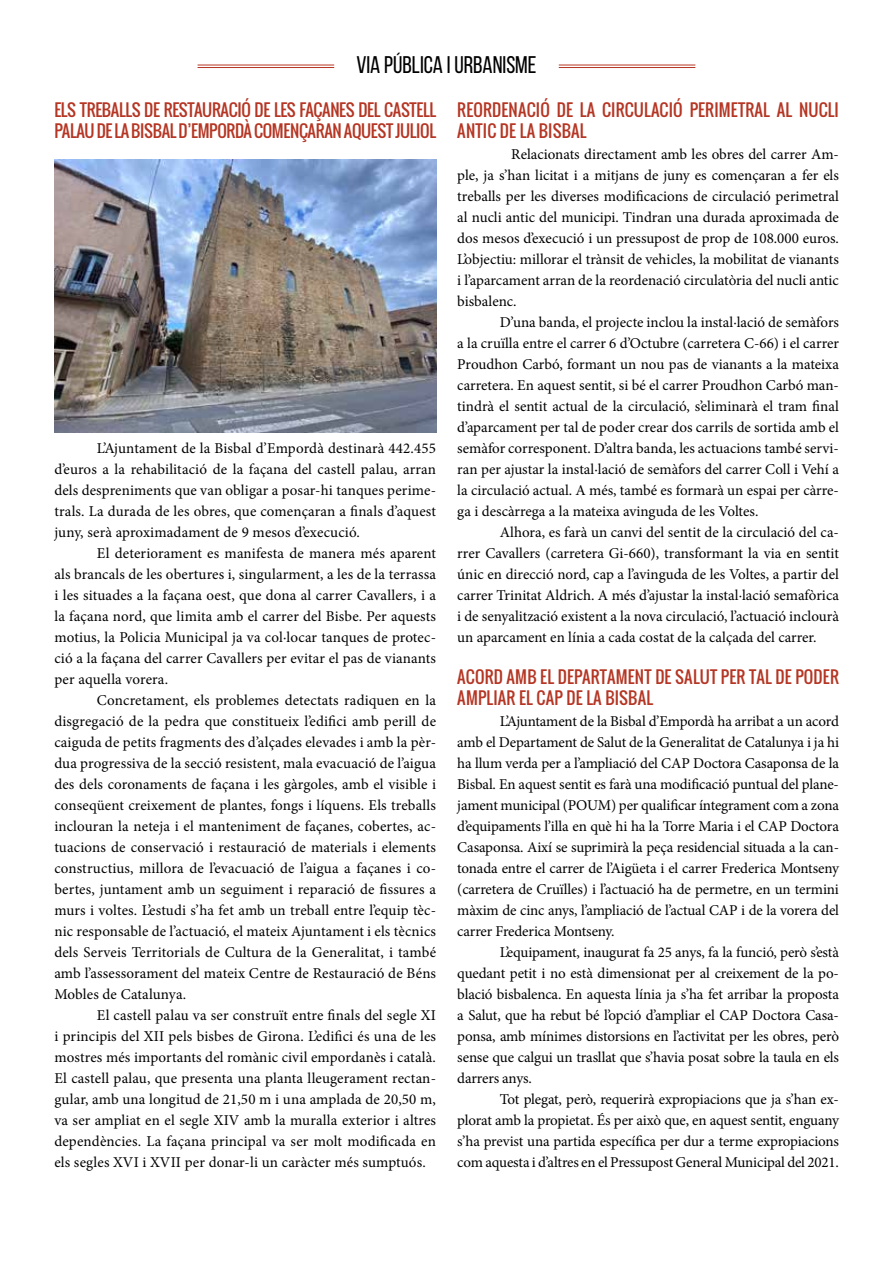
<style>
.page{position:relative;width:893px;height:1263px;background:#fff}
.page>*{position:absolute;margin:0;border:0;box-sizing:border-box;transform-origin:0 0}
.t1{font:24px "Bebas Neue";color:#000}
.t2{font:16.5px/21px "Oswald";letter-spacing:.01em;color:#b53624}
.t3{font:16.5px/21px "Oswald";letter-spacing:-.02em;color:#b53624}
.t4{font:15px/21px "Minion Pro";color:#000;text-align:justify}
</style>
<div class="page">
<img style="left:54px;top:159px;width:382px;height:273px">
<hr style="left:198px;top:65px;width:136px;height:1px;background:#b53624">
<hr style="left:198px;top:67px;width:136px;height:1px;background:#b53624">
<hr style="left:559px;top:65px;width:136px;height:1px;background:#b53624">
<hr style="left:559px;top:67px;width:136px;height:1px;background:#b53624">
<h1 class="t1" style="left:356px;top:51px;width:182px">VIA PÚBLICA I URBANISME</h1>
<p class="t3" style="left:54px;top:99px;width:383px">ELS TREBALLS DE RESTAURACIÓ DE LES FAÇANES DEL CASTELL<br>PALAU DE LA BISBAL D’EMPORDÀ COMENÇARAN AQUEST JULIOL</p>
<p class="t4" style="left:54px;top:438px;width:383px;text-indent:43px">L’Ajuntament de la Bisbal d’Empordà destinarà 442.455 d’euros a la rehabilitació de la façana del castell palau, arran dels despreniments que van obligar a posar-hi tanques perime&shy;trals. La durada de les obres, que començaran a finals d’aquest juny, serà aproximadament de 9 mesos d’execució.</p>
<p class="t4" style="left:54px;top:543px;width:383px;text-indent:43px">El deteriorament es manifesta de manera més aparent als brancals de les obertures i, singularment, a les de la terrassa i les situades a la façana oest, que dona al carrer Cavallers, i a la façana nord, que limita amb el carrer del Bisbe. Per aquests motius, la Policia Municipal ja va col·locar tanques de protec&shy;ció a la façana del carrer Cavallers per evitar el pas de vianants per aquella vorera.</p>
<p class="t4" style="left:54px;top:690px;width:383px;text-indent:43px">Concretament, els problemes detectats radiquen en la disgregació de la pedra que constitueix l’edifici amb perill de caiguda de petits fragments des d’alçades elevades i amb la pèr&shy;dua progressiva de la secció resistent, mala evacuació de l’aigua des dels coronaments de façana i les gàrgoles, amb el visible i conseqüent creixement de plantes, fongs i líquens. Els treballs inclouran la neteja i el manteniment de façanes, cobertes, ac&shy;tuacions de conservació i restauració de materials i elements constructius, millora de l’evacuació de l’aigua a façanes i co&shy;bertes, juntament amb un seguiment i reparació de fissures a murs i voltes. L’estudi s’ha fet amb un treball entre l’equip tèc&shy;nic responsable de l’actuació, el mateix Ajuntament i els tècnics dels Serveis Territorials de Cultura de la Generalitat, i també amb l’assessorament del mateix Centre de Restauració de Béns Mobles de Catalunya.</p>
<p class="t4" style="left:54px;top:1005px;width:383px;text-indent:43px">El castell palau va ser construït entre finals del segle XI i principis del XII pels bisbes de Girona. L’edifici és una de les mostres més importants del romànic civil empordanès i català.<br>El castell palau, que presenta una planta lleugerament rectan&shy;gular, amb una longitud de 21,50 m i una amplada de 20,50 m, va ser ampliat en el segle XIV amb la muralla exterior i altres dependències. La façana principal va ser molt modificada en els segles XVI i XVII per donar-li un caràcter més sumptuós.</p>
<p class="t2" style="left:457px;top:99px;width:383px">REORDENACIÓ DE LA CIRCULACIÓ PERIMETRAL AL NUCLI<br>ANTIC DE LA BISBAL</p>
<p class="t4" style="left:457px;top:144px;width:383px;text-indent:54px">Relacionats directament amb les obres del carrer Am&shy;ple, ja s’han licitat i a mitjans de juny es començaran a fer els treballs per les diverses modificacions de circulació perimetral al nucli antic del municipi. Tindran una durada aproximada de dos mesos d’execució i un pressupost de prop de 108.000 euros.<br>L’objectiu: millorar el trànsit de vehicles, la mobilitat de vianants i l’aparcament arran de la reordenació circulatòria del nucli antic bisbalenc.</p>
<p class="t4" style="left:457px;top:312px;width:383px;text-indent:43px">D’una banda, el projecte inclou la instal·lació de semàfors a la cruïlla entre el carrer 6 d’Octubre (carretera C-66) i el carrer Proudhon Carbó, formant un nou pas de vianants a la mateixa carretera. En aquest sentit, si bé el carrer Proudhon Carbó man&shy;tindrà el sentit actual de la circulació, s’eliminarà el tram final d’aparcament per tal de poder crear dos carrils de sortida amb el semàfor corresponent. D’altra banda, les actuacions també servi&shy;ran per ajustar la instal·lació de semàfors del carrer Coll i Vehí a la circulació actual. A més, també es formarà un espai per càrre&shy;ga i descàrrega a la mateixa avinguda de les Voltes.</p>
<p class="t4" style="left:457px;top:522px;width:383px;text-indent:43px">Alhora, es farà un canvi del sentit de la circulació del ca&shy;rrer Cavallers (carretera Gi-660), transformant la via en sentit únic en direcció nord, cap a l’avinguda de les Voltes, a partir del carrer Trinitat Aldrich. A més d’ajustar la instal·lació semafòrica i de senyalització existent a la nova circulació, l’actuació inclourà un aparcament en línia a cada costat de la calçada del carrer.</p>
<p class="t2" style="left:457px;top:666px;width:383px">ACORD AMB EL DEPARTAMENT DE SALUT PER TAL DE PODER<br>AMPLIAR EL CAP DE LA BISBAL</p>
<p class="t4" style="left:457px;top:711px;width:383px;text-indent:43px">L’Ajuntament de la Bisbal d’Empordà ha arribat a un acord amb el Departament de Salut de la Generalitat de Catalunya i ja hi ha llum verda per a l’ampliació del CAP Doctora Casaponsa de la Bisbal. En aquest sentit es farà una modificació puntual del plane&shy;jament municipal (POUM) per qualificar íntegrament com a zona d’equipaments l’illa en què hi ha la Torre Maria i el CAP Doctora Casaponsa. Així se suprimirà la peça residencial situada a la can&shy;tonada entre el carrer de l’Aigüeta i el carrer Frederica Montseny (carretera de Cruïlles) i l’actuació ha de permetre, en un termini màxim de cinc anys, l’ampliació de l’actual CAP i de la vorera del carrer Frederica Montseny.</p>
<p class="t4" style="left:457px;top:942px;width:383px;text-indent:43px">L’equipament, inaugurat fa 25 anys, fa la funció, però s’està quedant petit i no està dimensionat per al creixement de la po&shy;blació bisbalenca. En aquesta línia ja s’ha fet arribar la proposta a Salut, que ha rebut bé l’opció d’ampliar el CAP Doctora Casa&shy;ponsa, amb mínimes distorsions en l’activitat per les obres, però sense que calgui un trasllat que s’havia posat sobre la taula en els darrers anys.</p>
<p class="t4" style="left:457px;top:1089px;width:383px;text-indent:43px">Tot plegat, però, requerirà expropiacions que ja s’han ex&shy;plorat amb la propietat. És per això que, en aquest sentit, enguany s’ha previst una partida específica per dur a terme expropiacions com aquesta i d’altres en el Pressupost General Municipal del 2021.</p>
</div>
